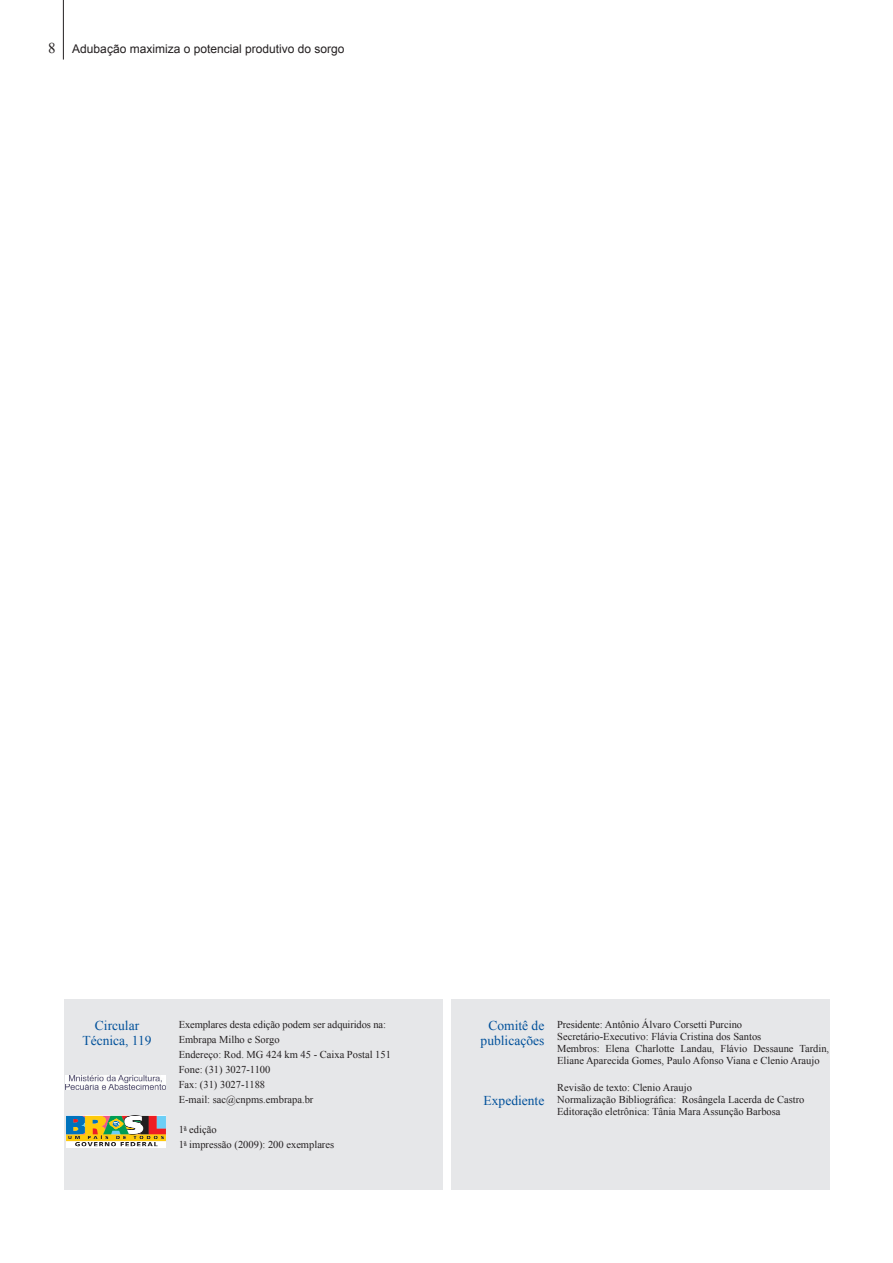
<style>
.page{position:relative;width:893px;height:1263px;background:#fff}
.page>*{position:absolute;margin:0;border:0;box-sizing:border-box;transform-origin:0 0}
.t1{font:13.5px/15px "Times New Roman";color:#01519b;text-align:center}
.t2{font:12px "Arial";color:#231f20}
.t3{font:10.5px/15px "Times New Roman";color:#231f20}
.s1{font-family:"Times New Roman";font-size:15px}
</style>
<div class="page">
<hr style="left:63px;top:0;width:1px;height:60px;background:#231f20">
<div style="left:451px;top:999px;width:378px;height:190px;background:#e6e7e9"></div>
<div style="left:64px;top:999px;width:378px;height:190px;background:#e6e7e9"></div>
<img style="left:66px;top:1115px;width:100px;height:32px">
<img style="left:66px;top:1075px;width:100px;height:15px">
<p class="t2" style="left:48px;top:41px;width:298px"><span class="s1">8</span> Adubação maximiza o potencial produtivo do sorgo</p>
<p class="t1" style="left:82px;top:1018px;width:71px">Circular<br>Técnica, 119</p>
<p class="t3" style="left:179px;top:1017px;width:214px">Exemplares desta edição podem ser adquiridos na:<br>Embrapa Milho e Sorgo<br>Endereço: Rod. MG 424 km 45 - Caixa Postal 151<br>Fone: (31) 3027-1100<br>Fax: (31) 3027-1188<br>E-mail: sac@cnpms.embrapa.br</p>
<p class="t3" style="left:179px;top:1122px;width:157px">1<sup>a</sup> edição<br>1<sup>a</sup> impressão (2009): 200 exemplares</p>
<p class="t1" style="left:481px;top:1018px;width:65px">Comitê de publicações</p>
<p class="t1" style="left:484px;top:1093px;width:62px">Expediente</p>
<p class="t3" style="left:557px;top:1018px;width:274px;line-height:12px">Presidente: Antônio Álvaro Corsetti Purcino Secretário-Executivo: Flávia Cristina dos Santos<br>Membros: Elena Charlotte Landau, Flávio Dessaune Tardin, Eliane Aparecida Gomes, Paulo Afonso Viana e Clenio Araujo</p>
<p class="t3" style="left:557px;top:1081px;width:249px;line-height:12px">Revisão de texto: Clenio Araujo<br>Normalização Bibliográfica: Rosângela Lacerda de Castro<br>Editoração eletrônica: Tânia Mara Assunção Barbosa</p>
</div>
